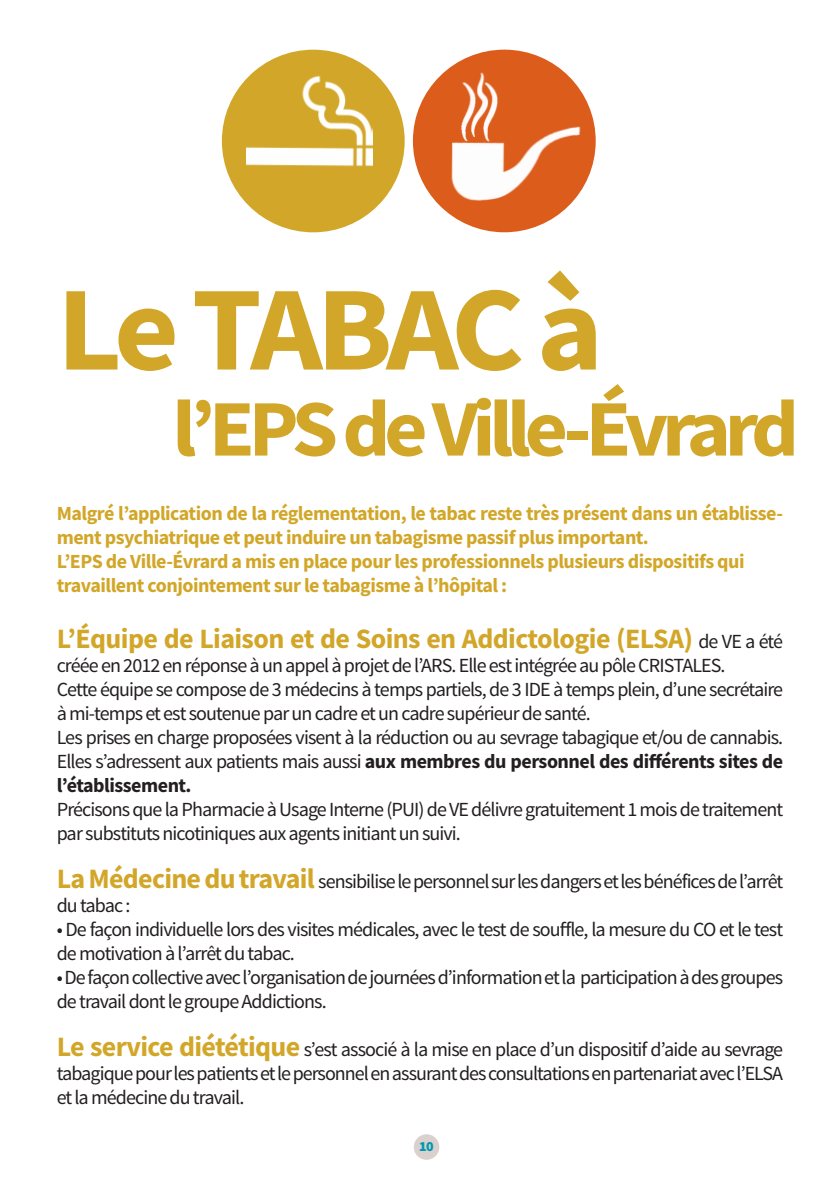
<style>
.page{position:relative;width:840px;height:1191px;background:#fff}
.page>*{position:absolute;margin:0;border:0;box-sizing:border-box;transform-origin:0 0}
.t1{font:700 120px "Source Sans Pro";letter-spacing:-.055em;color:#d2a729;scale:1.05 1}
.t2{font:700 80px "Source Sans Pro";letter-spacing:-.075em;color:#d2a729;scale:1.05 1}
.t3{font:700 28px "Source Sans Pro";letter-spacing:-.02em;color:#d2a729}
.t4{font:20px/24px "Source Sans Pro";letter-spacing:-.045em;color:#231f20}
.t5{font:700 20px/24px "Source Sans Pro";letter-spacing:-.025em;color:#d2a729}
.t6{font:900 14px "Source Sans Pro";color:#0098b0}
.s1{font-weight:400;font-size:20px;color:#231f20}
.s2{font-weight:700}
.s3{font-weight:700;font-size:28px;color:#d2a729}
</style>
<div class="page">
<div style="left:413px;top:1134px;width:26px;height:25px;background:#dad1ce;border-radius:50%"></div>
<div style="left:412px;top:49px;width:183px;height:184px;background:#dc5c1c;border-radius:50%"></div>
<img style="left:441px;top:64px;width:148px;height:142px">
<div style="left:222px;top:50px;width:182px;height:182px;background:#d2a729;border-radius:50%"></div>
<img style="left:245px;top:72px;width:127px;height:95px">
<h1 class="t1" style="left:57px;top:285px;width:521px">letabacà</h1>
<h2 class="t2" style="left:172px;top:399px;width:598px">l’epsdeVille-évrard</h2>
<p class="t5" style="left:57px;top:502px;width:727px">malgré l’application de la réglementation, le tabac reste très présent dans un établisse&shy;ment psychiatrique et peut induire un tabagisme passif plus important.<br>l’eps de Ville-évrard a mis en place pour les professionnels plusieurs dispositifs qui travaillent conjointement sur le tabagisme à l’hôpital :</p>
<h3 class="t3" style="left:57px;top:628px;width:727px">l’équipe de liaison et de soins en addictologie (elsa) <span class="s1">de ve a été</span></h3>
<p class="t4" style="left:57px;top:655px;width:727px">créée en 2012 en réponse à un appel à projet de l’ars. elle est intégrée au pôle cristales.<br>cette équipe se compose de 3 médecins à temps partiels, de 3 ide à temps plein, d’une secrétaire à mi-temps et est soutenue parun cadre et un cadre supérieurde santé.<br>les prises en charge proposées visent à la réduction ou au sevrage tabagique et/ou de cannabis. elles s’adressent aux patients mais aussi <span class="s2">aux membres du personnel des différents sites de l’établissement.</span></p>
<p class="t4" style="left:57px;top:799px;width:727px">PrécisonsquelaPharmacieàusageinterne(Pui)devedélivregratuitement1moisdetraitement par substituts nicotiniques aux agents initiant un suivi.</p>
<p class="t4" style="left:57px;top:871px;width:727px"><span class="s3">la médecine du travail</span> sensibiliselepersonnelsurlesdangersetlesbénéficesdel’arrêt du tabac :</p>
<p class="t4" style="left:57px;top:919px;width:727px">• de façon individuelle lors des visites médicales, avec le test de souffle, la mesure du co et le test de motivation à l’arrêt du tabac.</p>
<p class="t4" style="left:57px;top:967px;width:727px">•defaçoncollectiveavecl’organisationdejournéesd’informationetla participationàdesgroupes de travail dont le groupe addictions.</p>
<p class="t4" style="left:57px;top:1039px;width:727px;text-align:justify"><span class="s3">le service diététique</span> s’est associé à la mise en place d’un dispositif d’aide au sevrage tabagiquepourlespatientsetlepersonnelenassurantdesconsultationsenpartenariatavecl’elsa et la médecine du travail.</p>
<p class="t6" style="left:419px;top:1141px;width:16px">10</p>
</div>
